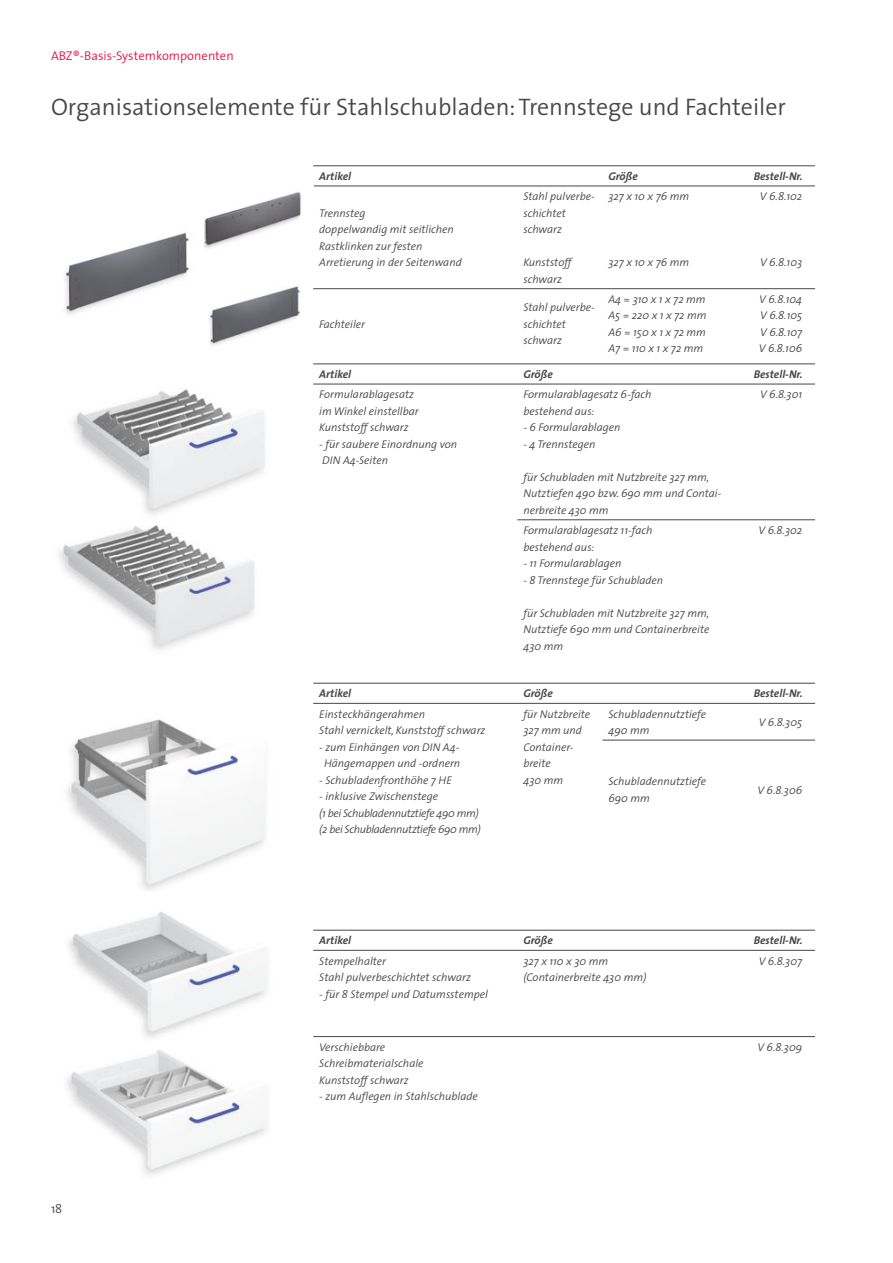
<style>
.page{position:relative;width:893px;height:1263px;background:#fff}
.page>*{position:absolute;margin:0;border:0;box-sizing:border-box;transform-origin:0 0}
.head{font:300 24px "The Sans";color:#48484b}
.head_rot{font:300 12.75px "The Sans";color:#ed1244}
.t1{font:300 12.75px "The Sans";color:#48484b}
.bu{font:italic 300 11.25px/16.5px "The Sans";color:#48484b}
.bu_fett{font:italic 700 11.25px "The Sans";color:#48484b}
.bu-2{font:italic 300 11.25px/16.5px "The Sans";letter-spacing:-.03em;color:#48484b}
</style>
<div class="page">
<hr style="left:313px;top:165px;width:204px;height:1px;background:#48484b">
<hr style="left:517px;top:165px;width:85px;height:1px;background:#48484b">
<hr style="left:602px;top:165px;width:128px;height:1px;background:#48484b">
<hr style="left:730px;top:165px;width:85px;height:1px;background:#48484b">
<hr style="left:313px;top:186px;width:204px;height:1px;background:#48484b">
<hr style="left:517px;top:186px;width:85px;height:1px;background:#48484b">
<hr style="left:602px;top:186px;width:128px;height:1px;background:#48484b">
<hr style="left:730px;top:186px;width:85px;height:1px;background:#48484b">
<hr style="left:313px;top:288px;width:204px;height:1px;background:#48484b">
<hr style="left:517px;top:288px;width:85px;height:1px;background:#48484b">
<hr style="left:602px;top:288px;width:128px;height:1px;background:#48484b">
<hr style="left:730px;top:288px;width:85px;height:1px;background:#48484b">
<img style="left:209px;top:286px;width:91px;height:60px">
<img style="left:204px;top:192px;width:97px;height:57px">
<img style="left:65px;top:232px;width:124px;height:82px">
<hr style="left:313px;top:363px;width:204px;height:1px;background:#48484b">
<hr style="left:517px;top:363px;width:213px;height:1px;background:#48484b">
<hr style="left:730px;top:363px;width:85px;height:1px;background:#48484b">
<hr style="left:313px;top:384px;width:204px;height:1px;background:#48484b">
<hr style="left:517px;top:384px;width:213px;height:1px;background:#48484b">
<hr style="left:730px;top:384px;width:85px;height:1px;background:#48484b">
<hr style="left:517px;top:519px;width:213px;height:1px;background:#48484b">
<hr style="left:730px;top:519px;width:85px;height:1px;background:#48484b">
<img style="left:73px;top:389px;width:192px;height:126px">
<img style="left:59px;top:525px;width:196px;height:125px">
<hr style="left:313px;top:703px;width:204px;height:1px;background:#48484b">
<hr style="left:517px;top:703px;width:85px;height:1px;background:#48484b">
<hr style="left:602px;top:703px;width:128px;height:1px;background:#48484b">
<hr style="left:730px;top:703px;width:85px;height:1px;background:#48484b">
<hr style="left:602px;top:740px;width:128px;height:1px;background:#48484b">
<hr style="left:730px;top:740px;width:85px;height:1px;background:#48484b">
<hr style="left:313px;top:683px;width:204px;height:1px;background:#48484b">
<hr style="left:517px;top:683px;width:85px;height:1px;background:#48484b">
<hr style="left:602px;top:683px;width:128px;height:1px;background:#48484b">
<hr style="left:730px;top:683px;width:85px;height:1px;background:#48484b">
<img style="left:67px;top:719px;width:198px;height:171px">
<hr style="left:313px;top:930px;width:204px;height:1px;background:#48484b">
<hr style="left:517px;top:930px;width:213px;height:1px;background:#48484b">
<hr style="left:730px;top:930px;width:85px;height:1px;background:#48484b">
<hr style="left:313px;top:1036px;width:204px;height:1px;background:#48484b">
<hr style="left:517px;top:1036px;width:213px;height:1px;background:#48484b">
<hr style="left:730px;top:1036px;width:85px;height:1px;background:#48484b">
<hr style="left:313px;top:950px;width:204px;height:1px;background:#48484b">
<hr style="left:517px;top:950px;width:213px;height:1px;background:#48484b">
<hr style="left:730px;top:950px;width:85px;height:1px;background:#48484b">
<img style="left:66px;top:1050px;width:201px;height:126px">
<img style="left:68px;top:911px;width:199px;height:127px">
<p class="head_rot" style="left:51px;top:45px;width:184px">ABZ®-Basis-Systemkomponenten</p>
<p class="head" style="left:51px;top:87px;width:736px">Organisationselemente für Stahlschubladen: Trennstege und Fachteiler</p>
<p class="bu_fett" style="left:319px;top:167px;width:33px">Artikel</p>
<p class="bu_fett" style="left:608px;top:167px;width:31px">Größe</p>
<p class="bu_fett" style="left:754px;top:167px;width:50px">Bestell-Nr.</p>
<p class="bu" style="left:319px;top:204px;width:48px">Trennsteg</p>
<p class="bu" style="left:319px;top:221px;width:136px">doppelwandig mit seitlichen</p>
<p class="bu" style="left:319px;top:237px;width:105px">Rastklinken zur festen</p>
<p class="bu" style="left:319px;top:254px;width:144px">Arretierung in der Seitenwand</p>
<p class="bu" style="left:523px;top:188px;width:73px">Stahl pulverbe&shy;schichtet</p>
<p class="bu" style="left:523px;top:221px;width:40px">schwarz</p>
<p class="bu" style="left:523px;top:254px;width:50px">Kunststoff</p>
<p class="bu" style="left:523px;top:270px;width:40px">schwarz</p>
<p class="bu" style="left:760px;top:188px;width:44px">V 6.8.102</p>
<p class="bu" style="left:608px;top:188px;width:82px">327 x 10 x 76 mm</p>
<p class="bu" style="left:760px;top:254px;width:44px">V 6.8.103</p>
<p class="bu" style="left:608px;top:254px;width:82px">327 x 10 x 76 mm</p>
<p class="bu" style="left:319px;top:315px;width:47px">Fachteiler</p>
<p class="bu" style="left:523px;top:299px;width:73px">Stahl pulverbe&shy;schichtet</p>
<p class="bu" style="left:523px;top:332px;width:40px">schwarz</p>
<p class="bu" style="left:608px;top:290px;width:99px">A4 = 310 x 1 x 72 mm</p>
<p class="bu" style="left:608px;top:307px;width:100px">A5 = 220 x 1 x 72 mm</p>
<p class="bu" style="left:608px;top:323px;width:99px">A6 = 150 x 1 x 72 mm</p>
<p class="bu" style="left:608px;top:340px;width:96px">A7 = 110 x 1 x 72 mm</p>
<p class="bu" style="left:759px;top:290px;width:45px">V 6.8.104</p>
<p class="bu" style="left:760px;top:307px;width:44px">V 6.8.105</p>
<p class="bu" style="left:760px;top:323px;width:44px">V 6.8.107</p>
<p class="bu" style="left:759px;top:340px;width:45px">V 6.8.106</p>
<p class="bu_fett" style="left:319px;top:365px;width:33px">Artikel</p>
<p class="bu_fett" style="left:523px;top:365px;width:31px">Größe</p>
<p class="bu_fett" style="left:754px;top:365px;width:50px">Bestell-Nr.</p>
<p class="bu" style="left:319px;top:386px;width:96px">Formularablagesatz</p>
<p class="bu" style="left:319px;top:402px;width:101px">im Winkel einstellbar</p>
<p class="bu" style="left:319px;top:419px;width:91px">Kunststoff schwarz</p>
<p class="bu" style="left:319px;top:435px;width:139px">- für saubere Einordnung von<br>DIN A4-Seiten</p>
<p class="bu" style="left:523px;top:386px;width:130px">Formularablagesatz 6-fach</p>
<p class="bu" style="left:523px;top:402px;width:73px">bestehend aus:</p>
<p class="bu" style="left:523px;top:419px;width:99px">- 6 Formularablagen</p>
<p class="bu" style="left:523px;top:435px;width:74px">- 4 Trennstegen</p>
<p class="bu" style="left:523px;top:468px;width:199px">für Schubladen mit Nutzbreite 327 mm,<br>Nutztiefen 490 bzw. 690 mm und Contai&shy;nerbreite 430 mm</p>
<p class="bu" style="left:760px;top:386px;width:44px">V 6.8.301</p>
<p class="bu" style="left:523px;top:522px;width:131px">Formularablagesatz 11-fach</p>
<p class="bu" style="left:523px;top:538px;width:73px">bestehend aus:</p>
<p class="bu" style="left:523px;top:555px;width:100px">- 11 Formularablagen</p>
<p class="bu" style="left:523px;top:571px;width:141px">- 8 Trennstege für Schubladen</p>
<p class="bu" style="left:523px;top:604px;width:188px;text-align:justify">für Schubladen mit Nutzbreite 327 mm, Nutztiefe 690 mm und Containerbreite 430 mm</p>
<p class="bu" style="left:758px;top:522px;width:45px">V 6.8.302</p>
<p class="bu_fett" style="left:319px;top:684px;width:33px">Artikel</p>
<p class="bu_fett" style="left:523px;top:684px;width:31px">Größe</p>
<p class="bu_fett" style="left:754px;top:684px;width:50px">Bestell-Nr.</p>
<p class="bu" style="left:319px;top:705px;width:107px">Einsteckhängerahmen</p>
<p class="bu" style="left:319px;top:722px;width:168px">Stahl vernickelt, Kunststoff schwarz</p>
<p class="bu" style="left:319px;top:738px;width:142px">- zum Einhängen von DIN A4-</p>
<p class="bu" style="left:324px;top:755px;width:138px">Hängemappen und -ordnern</p>
<p class="bu" style="left:319px;top:771px;width:134px">- Schubladenfronthöhe 7 HE</p>
<p class="bu-2" style="left:319px;top:788px;width:163px">- inklusive Zwischenstege<br>(1 bei Schubladennutztiefe 490 mm) (2 bei Schubladennutztiefe 690 mm)</p>
<p class="bu" style="left:523px;top:705px;width:68px">für Nutzbreite</p>
<p class="bu" style="left:523px;top:722px;width:60px">327 mm und</p>
<p class="bu" style="left:523px;top:738px;width:52px">Container&shy;breite</p>
<p class="bu" style="left:523px;top:771px;width:41px">430 mm</p>
<p class="bu" style="left:608px;top:705px;width:99px">Schubladennutztiefe</p>
<p class="bu" style="left:608px;top:722px;width:43px">490 mm</p>
<p class="bu" style="left:759px;top:713px;width:45px">V 6.8.305</p>
<p class="bu" style="left:608px;top:773px;width:99px">Schubladennutztiefe</p>
<p class="bu" style="left:608px;top:789px;width:43px">690 mm</p>
<p class="bu" style="left:757px;top:781px;width:46px">V 6.8.306</p>
<p class="bu_fett" style="left:319px;top:931px;width:33px">Artikel</p>
<p class="bu_fett" style="left:523px;top:931px;width:31px">Größe</p>
<p class="bu_fett" style="left:754px;top:931px;width:50px">Bestell-Nr.</p>
<p class="bu" style="left:319px;top:952px;width:68px">Stempelhalter</p>
<p class="bu" style="left:319px;top:969px;width:153px">Stahl pulverbeschichtet schwarz</p>
<p class="bu" style="left:319px;top:985px;width:170px">- für 8 Stempel und Datumsstempel</p>
<p class="bu" style="left:759px;top:952px;width:45px">V 6.8.307</p>
<p class="bu" style="left:523px;top:952px;width:86px">327 x 110 x 30 mm</p>
<p class="bu" style="left:523px;top:969px;width:125px">(Containerbreite 430 mm)</p>
<p class="t1" style="left:51px;top:1198px;width:13px">18</p>
<p class="bu" style="left:319px;top:1038px;width:68px">Verschiebbare</p>
<p class="bu" style="left:319px;top:1055px;width:106px">Schreibmaterialschale</p>
<p class="bu" style="left:319px;top:1071px;width:91px">Kunststoff schwarz</p>
<p class="bu" style="left:319px;top:1088px;width:160px">- zum Auflegen in Stahlschublade</p>
<p class="bu" style="left:757px;top:1038px;width:46px">V 6.8.309</p>
</div>
